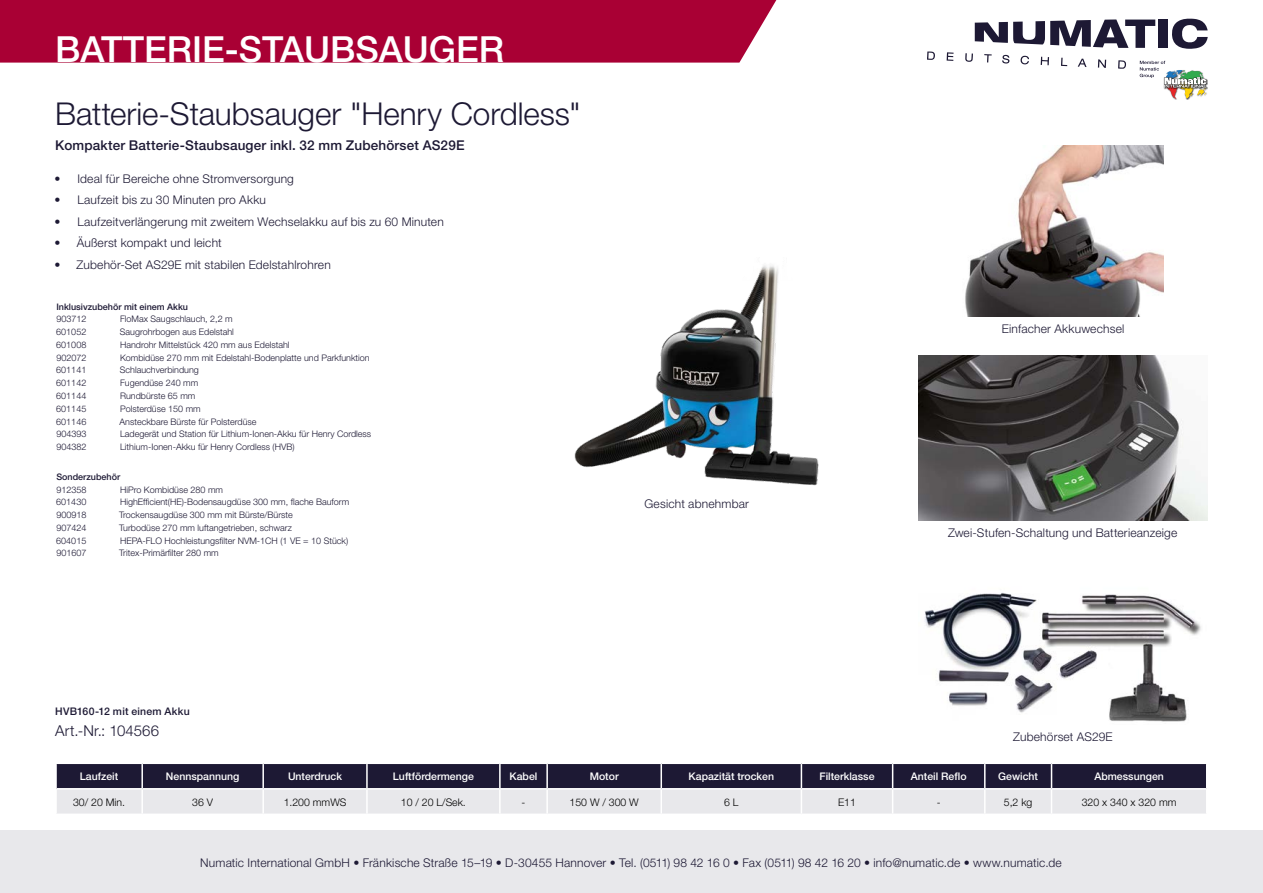
<style>
.page{position:relative;width:1263px;height:893px;background:#fff}
.page>*{position:absolute;margin:0;border:0;box-sizing:border-box;transform-origin:0 0}
.t1{font:500 36px "Helvetica Neue";color:#fff}
.Titel{font:300 31.5px "Helvetica Neue";letter-spacing:-.005em;color:#1d1934}
.t2{font:300 15px "Helvetica Neue";letter-spacing:.005em;color:#1d1934}
.Titel-2{font:500 13.5px "Helvetica Neue";letter-spacing:.01em;color:#1d1934}
.Produktbezeichnung{font:300 12px "Helvetica Neue";letter-spacing:.015em;color:#1d1934}
.t3{font:500 10.5px "Helvetica Neue";color:#fff}
.t4{font:300 10.5px "Helvetica Neue";color:#000}
.t5{font:500 10.5px "Helvetica Neue";letter-spacing:.02em;color:#1d1934}
.tabelle_text{font:300 9px "Helvetica Neue";color:#1d1934}
.tabelle_artnr{font:300 9px "Helvetica Neue";color:#1d1934}
.tabelle_artnr-2{font:500 9px "Helvetica Neue";color:#1d1934}
</style>
<div class="page">
<svg style="left:927px;top:52px;width:8px;height:8px"></svg>
<svg style="left:947px;top:52px;width:6px;height:9px"></svg>
<svg style="left:965px;top:19px;width:243px;height:80px"></svg>
<div style="left:0;top:831px;width:1263px;height:62px;background:#e8e8eb"></div>
<div style="left:0;top:0;width:776px;height:63px;background:#a90034"></div>
<svg style="left:56px;top:763px;width:1151px;height:51px;background:#8b8997"></svg>
<img style="left:918px;top:356px;width:290px;height:164px">
<img style="left:924px;top:592px;width:277px;height:130px">
<img style="left:965px;top:146px;width:199px;height:170px">
<img style="left:574px;top:265px;width:245px;height:221px">
<p class="t1" style="left:55px;top:28px;width:450px">BATTERIE-STAUBSAUGER</p>
<p class="Titel" style="left:55px;top:94px;width:527px">Batterie-Staubsauger "Henry Cordless"</p>
<p class="Titel-2" style="left:55px;top:138px;width:411px">Kompakter Batterie-Staubsauger inkl. 32 mm Zubehörset AS29E</p>
<p class="Produktbezeichnung" style="left:55px;top:171px;width:241px">• Ideal für Bereiche ohne Stromversorgung</p>
<p class="Produktbezeichnung" style="left:55px;top:193px;width:213px">• Laufzeit bis zu 30 Minuten pro Akku</p>
<p class="Produktbezeichnung" style="left:55px;top:214px;width:391px">• Laufzeitverlängerung mit zweitem Wechselakku auf bis zu 60 Minuten</p>
<p class="Produktbezeichnung" style="left:55px;top:236px;width:169px">• Äußerst kompakt und leicht</p>
<p class="Produktbezeichnung" style="left:55px;top:257px;width:278px">• Zubehör-Set AS29E mit stabilen Edelstahlrohren</p>
<p class="tabelle_artnr-2" style="left:56px;top:302px;width:133px">Inklusivzubehör mit einem Akku</p>
<p class="tabelle_artnr" style="left:56px;top:314px;width:32px">903712</p>
<p class="tabelle_text" style="left:120px;top:314px;width:114px">FloMax Saugschlauch, 2,2 m</p>
<p class="tabelle_artnr" style="left:56px;top:326px;width:32px">601052</p>
<p class="tabelle_text" style="left:120px;top:326px;width:116px">Saugrohrbogen aus Edelstahl</p>
<p class="tabelle_artnr" style="left:56px;top:339px;width:32px">601008</p>
<p class="tabelle_text" style="left:120px;top:339px;width:171px">Handrohr Mittelstück 420 mm aus Edelstahl</p>
<p class="tabelle_artnr" style="left:56px;top:352px;width:32px">902072</p>
<p class="tabelle_text" style="left:120px;top:352px;width:251px">Kombidüse 270 mm mit Edelstahl-Bodenplatte und Parkfunktion</p>
<p class="tabelle_artnr" style="left:56px;top:365px;width:32px">601141</p>
<p class="tabelle_text" style="left:120px;top:365px;width:81px">Schlauchverbindung</p>
<p class="tabelle_artnr" style="left:56px;top:377px;width:32px">601142</p>
<p class="tabelle_text" style="left:120px;top:377px;width:80px">Fugendüse 240 mm</p>
<p class="tabelle_artnr" style="left:56px;top:390px;width:32px">601144</p>
<p class="tabelle_text" style="left:120px;top:390px;width:77px">Rundbürste 65 mm</p>
<p class="tabelle_artnr" style="left:56px;top:403px;width:32px">601145</p>
<p class="tabelle_text" style="left:120px;top:403px;width:82px">Polsterdüse 150 mm</p>
<p class="tabelle_artnr" style="left:56px;top:416px;width:32px">601146</p>
<p class="tabelle_text" style="left:120px;top:416px;width:139px">Ansteckbare Bürste für Polsterdüse</p>
<p class="tabelle_artnr" style="left:56px;top:429px;width:32px">904393</p>
<p class="tabelle_text" style="left:120px;top:429px;width:253px">Ladegerät und Station für Lithium-Ionen-Akku für Henry Cordless</p>
<p class="tabelle_artnr" style="left:56px;top:441px;width:32px">904382</p>
<p class="tabelle_text" style="left:120px;top:441px;width:176px">Lithium-Ionen-Akku für Henry Cordless (HVB)</p>
<p class="tabelle_artnr-2" style="left:56px;top:472px;width:65px">Sonderzubehör</p>
<p class="tabelle_artnr" style="left:56px;top:484px;width:32px">912358</p>
<p class="tabelle_text" style="left:120px;top:484px;width:105px">HiPro Kombidüse 280 mm</p>
<p class="tabelle_artnr" style="left:56px;top:497px;width:32px">601430</p>
<p class="tabelle_text" style="left:120px;top:497px;width:231px">HighEfficient(HE)-Bodensaugdüse 300 mm, flache Bauform</p>
<p class="tabelle_artnr" style="left:56px;top:509px;width:32px">900918</p>
<p class="tabelle_text" style="left:119px;top:509px;width:175px">Trockensaugdüse 300 mm mit Bürste/Bürste</p>
<p class="tabelle_artnr" style="left:56px;top:522px;width:32px">907424</p>
<p class="tabelle_text" style="left:119px;top:522px;width:174px">Turbodüse 270 mm luftangetrieben, schwarz</p>
<p class="tabelle_artnr" style="left:56px;top:535px;width:32px">604015</p>
<p class="tabelle_text" style="left:120px;top:535px;width:230px">HEPA-FLO Hochleistungsfilter NVM-1CH (1 VE = 10 Stück)</p>
<p class="tabelle_artnr" style="left:56px;top:548px;width:32px">901607</p>
<p class="tabelle_text" style="left:119px;top:548px;width:101px">Tritex-Primärfilter 280 mm</p>
<p class="t5" style="left:55px;top:705px;width:136px">HVB160-12 mit einem Akku</p>
<p class="t2" style="left:55px;top:722px;width:105px">Art.-Nr.: 104566</p>
<p class="Produktbezeichnung" style="left:644px;top:497px;width:106px">Gesicht abnehmbar</p>
<p class="Produktbezeichnung" style="left:1002px;top:321px;width:124px">Einfacher Akkuwechsel</p>
<p class="Produktbezeichnung" style="left:948px;top:525px;width:231px">Zwei-Stufen-Schaltung und Batterieanzeige</p>
<p class="Produktbezeichnung" style="left:1013px;top:730px;width:101px">Zubehörset AS29E</p>
<p class="t3" style="left:80px;top:770px;width:40px">Laufzeit</p>
<p class="t3" style="left:166px;top:770px;width:75px">Nennspannung</p>
<p class="t3" style="left:288px;top:770px;width:56px">Unterdruck</p>
<p class="t3" style="left:393px;top:770px;width:82px">Luftfördermenge</p>
<p class="t3" style="left:510px;top:770px;width:29px">Kabel</p>
<p class="t3" style="left:590px;top:770px;width:30px">Motor</p>
<p class="t3" style="left:689px;top:770px;width:87px">Kapazität trocken</p>
<p class="t3" style="left:819px;top:770px;width:57px">Filterklasse</p>
<p class="t3" style="left:911px;top:770px;width:57px">Anteil Reflo</p>
<p class="t3" style="left:998px;top:770px;width:41px">Gewicht</p>
<p class="t3" style="left:1094px;top:770px;width:71px">Abmessungen</p>
<p class="t4" style="left:73px;top:795px;width:53px">30/ 20 Min.</p>
<p class="t4" style="left:192px;top:795px;width:22px">36 V</p>
<p class="t4" style="left:284px;top:795px;width:64px">1.200 mmWS</p>
<p class="t4" style="left:401px;top:795px;width:66px">10 / 20 L/Sek.</p>
<p class="t4" style="left:522px;top:795px;width:5px">-</p>
<p class="t4" style="left:570px;top:795px;width:71px">150 W / 300 W</p>
<p class="t4" style="left:724px;top:795px;width:16px">6 L</p>
<p class="t4" style="left:838px;top:795px;width:19px">E11</p>
<p class="t4" style="left:937px;top:795px;width:5px">-</p>
<p class="t4" style="left:1004px;top:795px;width:30px">5,2 kg</p>
<p class="t4" style="left:1082px;top:795px;width:96px">320 x 340 x 320 mm</p>
<h3 class="Produktbezeichnung" style="left:200px;top:855px;width:863px">Numatic International GmbH • Fränkische Straße 15–19 • D-30455 Hannover • Tel. (0511) 98 42 16 0 • Fax (0511) 98 42 16 20 • info@numatic.de • www.numatic.de</h3>
</div>
